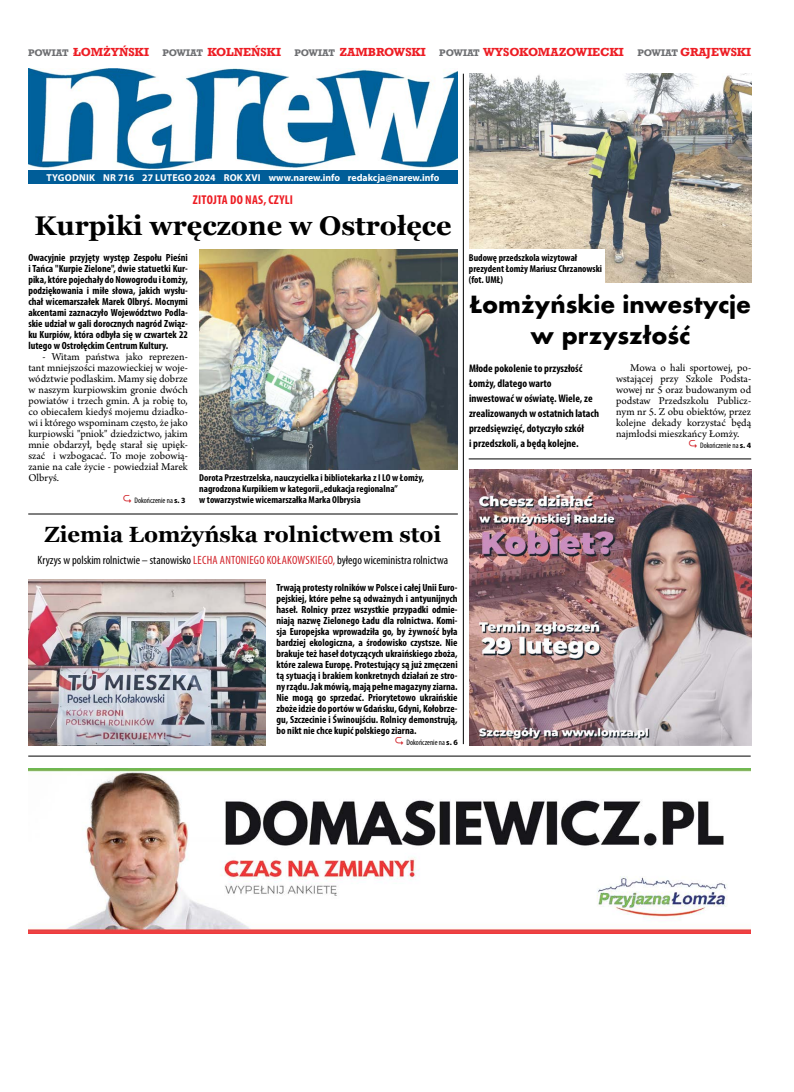
<style>
.page{position:relative;width:794px;height:1092px;background:#fff}
.page>*{position:absolute;margin:0;border:0;box-sizing:border-box;transform-origin:0 0}
.t1{font:700 27px "Georgia";color:#000}
.t2{font:700 23px/31px "Futura";color:#000;text-align:center}
.t3{font:700 22px "Georgia";color:#000}
.t4{font:700 condensed 12.8px "Myriad Pro";letter-spacing:.02em;color:#ed1d24}
.t5{font:condensed 12px "Myriad Pro";color:#000}
.t6{font:11px/11px "Arno Pro";color:#000;text-align:justify}
.t7{font:700 condensed 11px/15px "Myriad Pro";color:#000}
.t8{font:700 11px "Rockwell";color:#ed1d24}
.t9{font:700 condensed 10.4px/11px "Myriad Pro";color:#000;text-align:justify}
.t10{font:700 condensed 10px/11px "Myriad Pro";color:#000}
.t11{font:700 10px "Myriad Pro";color:#fff}
.t12{font:condensed 8px "Myriad Pro";color:#000}
.s1{font-size:9px;color:#6d6e71}
.s2{font-weight:700;font-stretch:normal}
.s3{color:#d2232a}
</style>
<div class="page">
<img style="left:28px;top:68px;width:430px;height:102px">
<div style="left:28px;top:170px;width:430px;height:14px;background:#005d98"></div>
<img style="left:28px;top:768px;width:722px;height:165px">
<hr style="left:28px;top:755px;width:722px;height:1px;background:#000">
<img style="left:469px;top:74px;width:282px;height:209px">
<hr style="left:28px;top:513px;width:430px;height:1px;background:#000">
<hr style="left:463px;top:74px;width:1px;height:670px;background:#000">
<div style="left:469px;top:250px;width:135px;height:38px;background:#fff"></div>
<img style="left:199px;top:250px;width:259px;height:219px">
<img style="left:28px;top:580px;width:237px;height:165px">
<img style="left:470px;top:470px;width:281px;height:275px">
<hr style="left:469px;top:458px;width:282px;height:1px;background:#000">
<p class="t8" style="left:28px;top:45px;width:724px"><span class="s1">POWIAT</span> ŁOMŻYŃSKI <span class="s1">POWIAT</span> KOLNEŃSKI <span class="s1">POWIAT</span> ZAMBROWSKI <span class="s1">POWIAT</span> WYSOKOMAZOWIECKI <span class="s1">POWIAT</span> GRAJEWSKI</p>
<p class="t11" style="left:47px;top:171px;width:394px">TYGODNIK NR 716 27 LUTEGO 2024 ROK XVI www.narew.info redakcja@narew.info</p>
<p class="t4" style="left:193px;top:192px;width:102px">ZITOJTA DO NAS, CZYLI</p>
<h1 class="t1" style="left:34px;top:206px;width:419px">Kurpiki wręczone w Ostrołęce</h1>
<p class="t9" style="left:28px;top:251px;width:161px">Owacyjnie przyjęty występ Zespołu Pieśni i Tańca "Kurpie Zielone", dwie statuetki Kur&shy;pika, które pojechały do Nowogrodu i Łomży, podziękowania i miłe słowa, jakich wysłu&shy;chał wicemarszałek Marek Olbryś. Mocnymi akcentami zaznaczyło Województwo Podla&shy;skie udział w gali dorocznych nagród Związ&shy;ku Kurpiów, która odbyła się w czwartek 22 lutego w Ostrołęckim Centrum Kultury.</p>
<p class="t6" style="left:28px;top:351px;width:161px;text-indent:14px">- Witam państwa jako reprezen&shy;tant mniejszości mazowieckiej w woje&shy;wództwie podlaskim. Mamy się dobrze w naszym kurpiowskim gronie dwóch powiatów i trzech gmin. A ja robię to, co obiecałem kiedyś mojemu dziadko&shy;wi i którego wspominam często, że jako kurpiowski "pniok" dziedzictwo, jakim mnie obdarzył, będę starał się upięk&shy;szać i wzbogacać. To moje zobowią&shy;zanie na całe życie - powiedział Marek Olbryś.</p>
<p class="t12" style="left:134px;top:495px;width:53px">Dokończenie na <span class="s2">s. 3</span></p>
<p class="t10" style="left:199px;top:472px;width:226px">Dorota Przestrzelska, nauczycielka i bibliotekarka z I LO w Łomży, nagrodzona Kurpikiem w kategorii „edukacja regionalna”<br>w towarzystwie wicemarszałka Marka Olbrysia</p>
<h3 class="t3" style="left:45px;top:517px;width:398px">Ziemia Łomżyńska rolnictwem stoi</h3>
<p class="t5" style="left:38px;top:552px;width:412px">Kryzys w polskim rolnictwie – stanowisko <span class="s3">LECHA ANTONIEGO KOŁAKOWSKIEGO,</span> byłego wiceministra rolnictwa</p>
<p class="t9" style="left:276px;top:581px;width:183px">Trwają protesty rolników w Polsce i całej Unii Euro&shy;pejskiej, które pełne są odważnych i antyunijnych haseł. Rolnicy przez wszystkie przypadki odmie&shy;niają nazwę Zielonego Ładu dla rolnictwa. Komi&shy;sja Europejska wprowadziła go, by żywność była bardziej ekologiczna, a środowisko czystsze. Nie brakuje też haseł dotyczących ukraińskiego zboża, które zalewa Europę. Protestujący są już zmęczeni tą sytuacją i brakiem konkretnych działań ze stro&shy;ny rządu. Jak mówią, mają pełne magazyny ziarna.<br>Nie mogą go sprzedać. Priorytetowo ukraińskie zboże idzie do portów w Gdańsku, Gdyni, Kołobrze&shy;gu, Szczecinie i Świnoujściu. Rolnicy demonstrują, bo nikt nie chce kupić polskiego ziarna.</p>
<p class="t12" style="left:406px;top:737px;width:53px">Dokończenie na <span class="s2">s. 6</span></p>
<p class="t10" style="left:469px;top:252px;width:135px">Budowę przedszkola wizytował prezydent Łomży Mariusz Chrzanowski (fot. UMŁ)</p>
<h2 class="t2" style="left:470px;top:289px;width:283px">Łomżyńskie inwestycje w przyszłość</h2>
<p class="t7" style="left:469px;top:360px;width:132px">Młode pokolenie to przyszłość<br>Łomży, dlatego warto inwestować w oświatę. Wiele, ze zrealizowanych w ostatnich latach przedsięwzięć, dotyczyło szkół<br>i przedszkoli, a będą kolejne.</p>
<p class="t6" style="left:616px;top:362px;width:137px;text-indent:14px">Mowa o hali sportowej, po&shy;wstającej przy Szkole Podsta&shy;wowej nr 5 oraz budowanym od podstaw Przedszkolu Publicz&shy;nym nr 5. Z obu obiektów, przez kolejne dekady korzystać będą najmłodsi mieszkańcy Łomży.</p>
<p class="t12" style="left:700px;top:440px;width:53px">Dokończenie na <span class="s2">s. 4</span></p>
</div>
